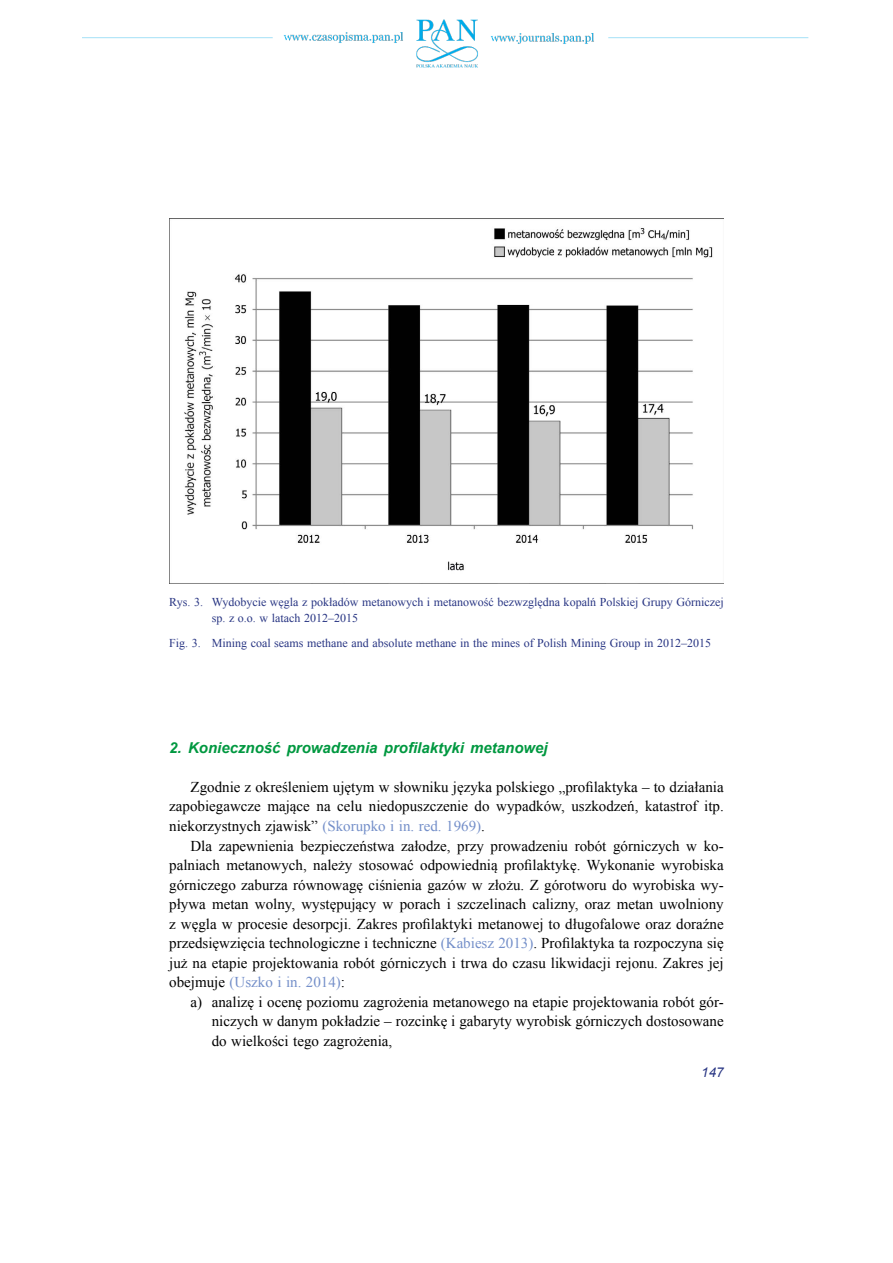
<style>
.page{position:relative;width:893px;height:1263px;background:#fff}
.page>*{position:absolute;margin:0;border:0;box-sizing:border-box;transform-origin:0 0}
.t1{font:15px/19.5px "Times New Roman";color:#000;text-align:justify}
.t2{font:italic 700 15px "Arial";color:#009840}
.t3{font:italic 13.5px "Arial";color:#283583}
.t4{font:12px/16.5px "Times New Roman";color:#283583}
.s1{color:#748fc9}
</style>
<div class="page">
<img style="left:82px;top:19px;width:727px;height:49px">
<img style="left:169px;top:218px;width:555px;height:365px">
<p class="t4" style="left:212px;top:593px;width:513px;text-indent:-43px">Rys. 3. Wydobycie węgla z pokładów metanowych i metanowość bezwzględna kopalń Polskiej Grupy Górniczej sp. z o.o. w latach 2012–2015</p>
<p class="t4" style="left:169px;top:635px;width:543px">Fig. 3. Mining coal seams methane and absolute methane in the mines of Polish Mining Group in 2012–2015</p>
<p class="t2" style="left:169px;top:738px;width:380px">2. Konieczność prowadzenia profilaktyki metanowej</p>
<p class="t1" style="left:169px;top:777px;width:556px;text-indent:21px">Zgodnie z określeniem ujętym w słowniku języka polskiego „profilaktyka – to działania zapobiegawcze mające na celu niedopuszczenie do wypadków, uszkodzeń, katastrof itp. niekorzystnych zjawisk” <span class="s1">(Skorupko i in. red. 1969)</span>.</p>
<p class="t1" style="left:169px;top:835px;width:556px;text-indent:21px">Dla zapewnienia bezpieczeństwa załodze, przy prowadzeniu robót górniczych w ko&shy;palniach metanowych, należy stosować odpowiednią profilaktykę. Wykonanie wyrobiska górniczego zaburza równowagę ciśnienia gazów w złożu. Z górotworu do wyrobiska wy&shy;pływa metan wolny, występujący w porach i szczelinach calizny, oraz metan uwolniony z węgla w procesie desorpcji. Zakres profilaktyki metanowej to długofalowe oraz doraźne przedsięwzięcia technologiczne i techniczne <span class="s1">(Kabiesz 2013)</span>. Profilaktyka ta rozpoczyna się już na etapie projektowania robót górniczych i trwa do czasu likwidacji rejonu. Zakres jej obejmuje <span class="s1">(Uszko i in. 2014)</span>:</p>
<p class="t1" style="left:212px;top:991px;width:513px;text-indent:-21px">a) analizę i ocenę poziomu zagrożenia metanowego na etapie projektowania robót gór&shy;niczych w danym pokładzie – rozcinkę i gabaryty wyrobisk górniczych dostosowane do wielkości tego zagrożenia,</p>
<p class="t3" style="left:701px;top:1064px;width:24px">147</p>
</div>
